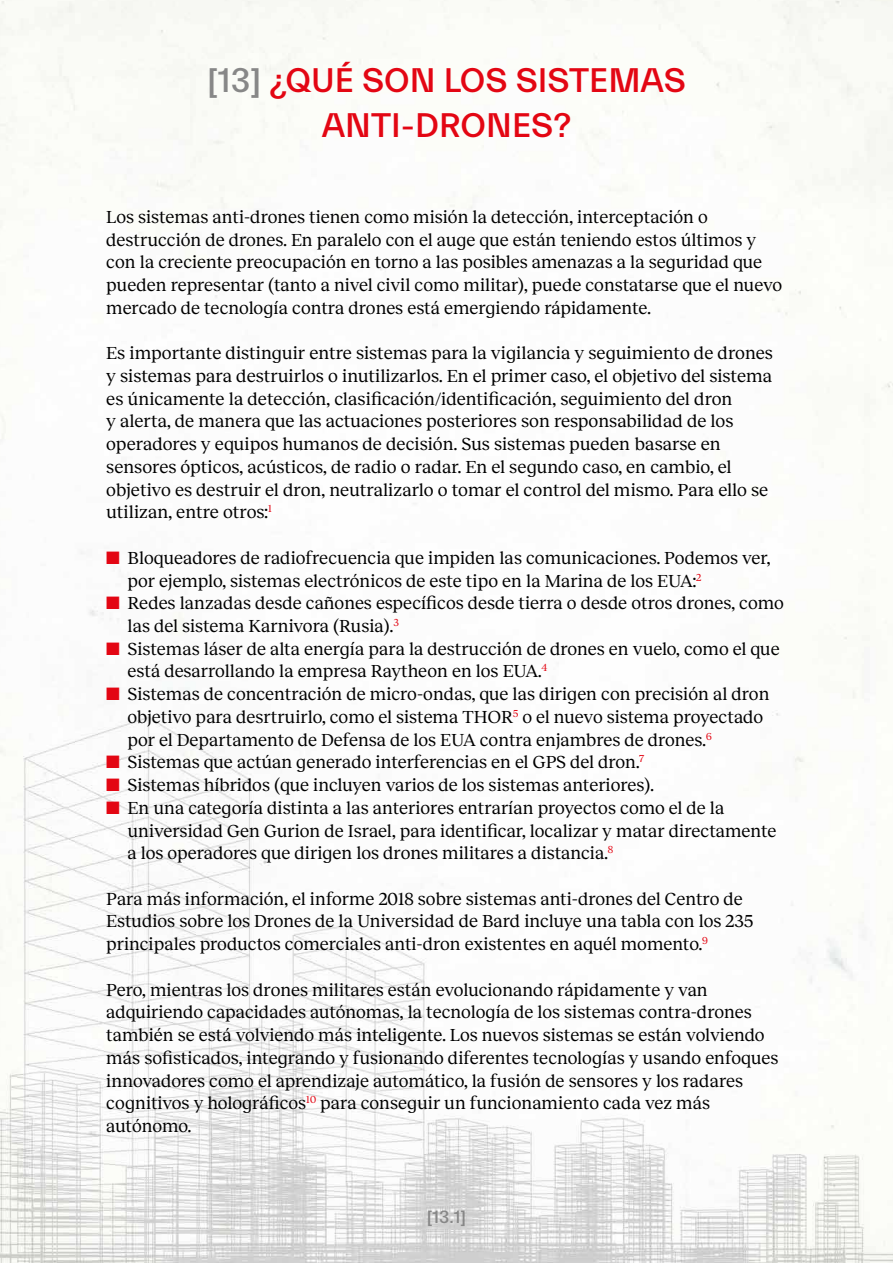
<style>
.page{position:relative;width:893px;height:1263px;background:#fff}
.page>*{position:absolute;margin:0;border:0;box-sizing:border-box;transform-origin:0 0}
.t1{font:500 34.5px/45px "Everett";color:#e30613;text-align:center}
.t2{font:18px/22.6px "Reckless";color:#000}
.t3{font:500 18px "Everett";color:#878787}
.s1{color:#878787}
.s2{color:#e30613}
</style>
<div class="page">
<img style="left:0;top:0;width:893px;height:1263px">
<h1 class="t1" style="left:207px;top:59px;width:480px"><span class="s1">[13]</span> ¿QUÉ SON LOS SISTEMAS<br>ANTI-DRONES?</h1>
<p class="t2" style="left:106px;top:205px;width:677px">Los sistemas anti-drones tienen como misión la detección, interceptación o destrucción de drones. En paralelo con el auge que están teniendo estos últimos y con la creciente preocupación en torno a las posibles amenazas a la seguridad que pueden representar (tanto a nivel civil como militar), puede constatarse que el nuevo mercado de tecnología contra drones está emergiendo rápidamente.</p>
<p class="t2" style="left:106px;top:341px;width:668px">Es importante distinguir entre sistemas para la vigilancia y seguimiento de drones y sistemas para destruirlos o inutilizarlos. En el primer caso, el objetivo del sistema es únicamente la detección, clasificación/identificación, seguimiento del dron<br>y alerta, de manera que las actuaciones posteriores son responsabilidad de los operadores y equipos humanos de decisión. Sus sistemas pueden basarse en sensores ópticos, acústicos, de radio o radar. En el segundo caso, en cambio, el objetivo es destruir el dron, neutralizarlo o tomar el control del mismo. Para ello se utilizan, entre otros:<sup>1</sup></p>
<p class="t2" style="left:128px;top:545px;width:644px;text-indent:-21px"><span class="s2">■</span> Bloqueadores de radiofrecuencia que impiden las comunicaciones. Podemos ver, por ejemplo, sistemas electrónicos de este tipo en la Marina de los EUA:<sup>2</sup></p>
<p class="t2" style="left:128px;top:591px;width:658px;text-indent:-21px"><span class="s2">■</span> Redes lanzadas desde cañones específicos desde tierra o desde otros drones, como las del sistema Karnivora (Rusia).<sup>3</sup></p>
<p class="t2" style="left:128px;top:636px;width:654px;text-indent:-21px"><span class="s2">■</span> Sistemas láser de alta energía para la destrucción de drones en vuelo, como el que está desarrollando la empresa Raytheon en los EUA.<sup>4</sup></p>
<p class="t2" style="left:128px;top:682px;width:643px;text-indent:-21px"><span class="s2">■</span> Sistemas de concentración de micro-ondas, que las dirigen con precisión al dron objetivo para desrtruirlo, como el sistema THOR<sup>5</sup> o el nuevo sistema proyectado por el Departamento de Defensa de los EUA contra enjambres de drones.<sup>6</sup></p>
<p class="t2" style="left:106px;top:750px;width:540px"><span class="s2">■</span> Sistemas que actúan generado interferencias en el GPS del dron.<sup>7</sup></p>
<p class="t2" style="left:106px;top:773px;width:549px"><span class="s2">■</span> Sistemas híbridos (que incluyen varios de los sistemas anteriores).</p>
<p class="t2" style="left:128px;top:795px;width:651px;text-indent:-21px"><span class="s2">■</span> En una categoría distinta a las anteriores entrarían proyectos como el de la universidad Gen Gurion de Israel, para identificar, localizar y matar directamente a los operadores que dirigen los drones militares a distancia.<sup>8</sup></p>
<p class="t2" style="left:106px;top:886px;width:649px">Para más información, el informe 2018 sobre sistemas anti-drones del Centro de<br>Estudios sobre los Drones de la Universidad de Bard incluye una tabla con los 235 principales productos comerciales anti-dron existentes en aquél momento.<sup>9</sup></p>
<p class="t2" style="left:106px;top:977px;width:674px">Pero, mientras los drones militares están evolucionando rápidamente y van adquiriendo capacidades autónomas, la tecnología de los sistemas contra-drones también se está volviendo más inteligente. Los nuevos sistemas se están volviendo más sofisticados, integrando y fusionando diferentes tecnologías y usando enfoques innovadores como el aprendizaje automático, la fusión de sensores y los radares cognitivos y holográficos<sup>10</sup> para conseguir un funcionamiento cada vez más autónomo.</p>
<p class="t3" style="left:427px;top:1207px;width:41px">[13.1]</p>
</div>
